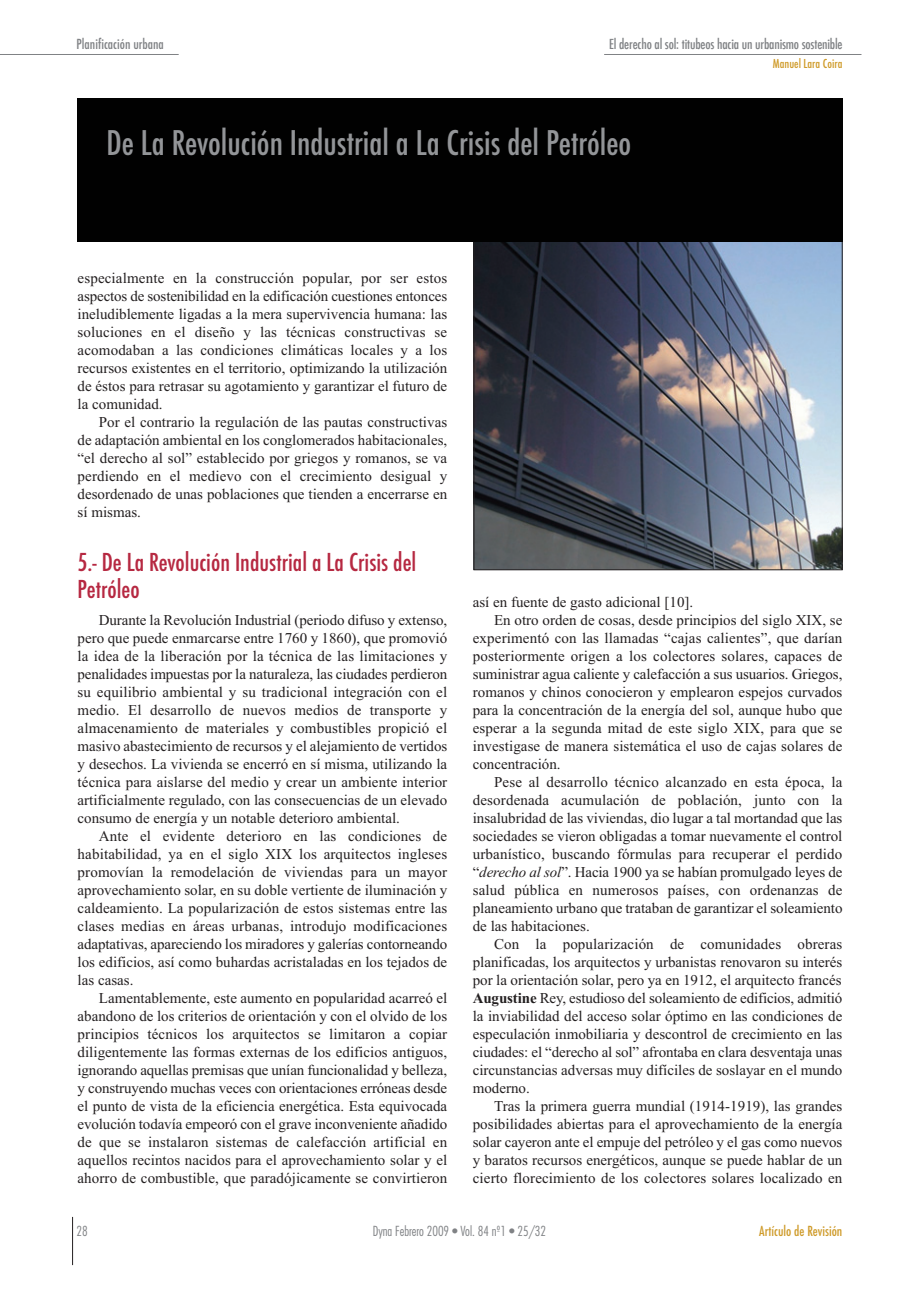
<style>
.page{position:relative;width:919px;height:1289px;background:#fff}
.page>*{position:absolute;margin:0;border:0;box-sizing:border-box;transform-origin:0 0}
.t1{font:33px "Futura Condensed Medium TT";color:#939598}
.t2{font:24px/27px "Futura Condensed Medium TT";color:#b62841}
.t3{font:15px/18px "Times New Roman";color:#231f20;text-align:justify}
.t4{font:500 condensed 13.5px "Futura";letter-spacing:-.015em;color:#808285}
.t5{font:300 condensed 13.5px "Futura";color:#808285}
.t6{font:13.5px "Futura Condensed Medium TT";color:#808285}
.t7{font:13.5px "Futura Condensed Medium TT";color:#cf9b2a}
.t8{font:12px "Futura Condensed Medium TT";color:#cf9b2a}
.s1{font-style:italic}
.s2{font-weight:700}
</style>
<div class="page">
<hr style="left:0;top:54px;width:179px;height:1px;background:#808285">
<hr style="left:72px;top:1216px;width:1px;height:48px;background:#231f20">
<hr style="left:604px;top:54px;width:257px;height:1px;background:#808285">
<img style="left:475px;top:242px;width:365px;height:326px">
<div style="left:77px;top:98px;width:765px;height:144px;background:#010101"></div>
<p class="t6" style="left:77px;top:38px;width:89px">Planificación urbana</p>
<p class="t4" style="left:609px;top:36px;width:235px">El derecho al sol: titubeos hacia un urbanismo sostenible</p>
<p class="t8" style="left:772px;top:58px;width:71px">Manuel Lara Coira</p>
<h1 class="t1" style="left:107px;top:128px;width:526px">De La Revolución Industrial a La Crisis del Petróleo</h1>
<p class="t3" style="left:78px;top:270px;width:371px">especialmente en la construcción popular, por ser estos aspectos de sostenibilidad en la edificación cuestiones entonces ineludiblemente ligadas a la mera supervivencia humana: las soluciones en el diseño y las técnicas constructivas se acomodaban a las condiciones climáticas locales y a los recursos existentes en el territorio, optimizando la utilización de éstos para retrasar su agotamiento y garantizar el futuro de la comunidad.</p>
<p class="t3" style="left:78px;top:414px;width:371px;text-indent:21px">Por el contrario la regulación de las pautas constructivas de adaptación ambiental en los conglomerados habitacionales, “el derecho al sol” establecido por griegos y romanos, se va perdiendo en el medievo con el crecimiento desigual y desordenado de unas poblaciones que tienden a encerrarse en sí mismas.</p>
<h2 class="t2" style="left:78px;top:549px;width:340px">5.- De La Revolución Industrial a La Crisis del<br>Petróleo</h2>
<p class="t3" style="left:78px;top:612px;width:371px;text-indent:21px">Durante la Revolución Industrial (periodo difuso y extenso, pero que puede enmarcarse entre 1760 y 1860), que promovió la idea de la liberación por la técnica de las limitaciones y penalidades impuestas por la naturaleza, las ciudades perdieron su equilibrio ambiental y su tradicional integración con el medio. El desarrollo de nuevos medios de transporte y almacenamiento de materiales y combustibles propició el masivo abastecimiento de recursos y el alejamiento de vertidos y desechos. La vivienda se encerró en sí misma, utilizando la técnica para aislarse del medio y crear un ambiente interior artificialmente regulado, con las consecuencias de un elevado consumo de energía y un notable deterioro ambiental.</p>
<p class="t3" style="left:78px;top:828px;width:371px;text-indent:21px">Ante el evidente deterioro en las condiciones de habitabilidad, ya en el siglo XIX los arquitectos ingleses promovían la remodelación de viviendas para un mayor aprovechamiento solar, en su doble vertiente de iluminación y caldeamiento. La popularización de estos sistemas entre las clases medias en áreas urbanas, introdujo modificaciones adaptativas, apareciendo los miradores y galerías contorneando los edificios, así como buhardas acristaladas en los tejados de las casas.</p>
<p class="t3" style="left:78px;top:990px;width:371px;text-indent:21px">Lamentablemente, este aumento en popularidad acarreó el abandono de los criterios de orientación y con el olvido de los principios técnicos los arquitectos se limitaron a copiar diligentemente las formas externas de los edificios antiguos, ignorando aquellas premisas que unían funcionalidad y belleza, y construyendo muchas veces con orientaciones erróneas desde el punto de vista de la eficiencia energética. Esta equivocada evolución todavía empeoró con el grave inconveniente añadido de que se instalaron sistemas de calefacción artificial en aquellos recintos nacidos para el aprovechamiento solar y el ahorro de combustible, que paradójicamente se convirtieron</p>
<p class="t3" style="left:472px;top:594px;width:222px">así en fuente de gasto adicional [10].</p>
<p class="t3" style="left:494px;top:612px;width:350px">En otro orden de cosas, desde principios del siglo XIX, se</p>
<p class="t3" style="left:472px;top:630px;width:371px">experimentó con las llamadas “cajas calientes”, que darían</p>
<p class="t3" style="left:472px;top:648px;width:371px">posteriormente origen a los colectores solares, capaces de</p>
<p class="t3" style="left:472px;top:666px;width:371px">suministrar agua caliente y calefacción a sus usuarios. Griegos,</p>
<p class="t3" style="left:472px;top:684px;width:371px">romanos y chinos conocieron y emplearon espejos curvados</p>
<p class="t3" style="left:472px;top:702px;width:371px">para la concentración de la energía del sol, aunque hubo que</p>
<p class="t3" style="left:472px;top:720px;width:371px">esperar a la segunda mitad de este siglo XIX, para que se</p>
<p class="t3" style="left:472px;top:738px;width:371px">investigase de manera sistemática el uso de cajas solares de</p>
<p class="t3" style="left:472px;top:756px;width:89px">concentración.</p>
<p class="t3" style="left:494px;top:774px;width:350px">Pese al desarrollo técnico alcanzado en esta época, la</p>
<p class="t3" style="left:472px;top:792px;width:371px">desordenada acumulación de población, junto con la</p>
<p class="t3" style="left:472px;top:810px;width:371px">insalubridad de las viviendas, dio lugar a tal mortandad que las</p>
<p class="t3" style="left:472px;top:828px;width:371px">sociedades se vieron obligadas a tomar nuevamente el control</p>
<p class="t3" style="left:472px;top:846px;width:371px">urbanístico, buscando fórmulas para recuperar el perdido</p>
<p class="t3" style="left:472px;top:864px;width:371px">“<span class="s1">derecho al sol</span>”. Hacia 1900 ya se habían promulgado leyes de</p>
<p class="t3" style="left:472px;top:882px;width:371px">salud pública en numerosos países, con ordenanzas de</p>
<p class="t3" style="left:472px;top:900px;width:371px">planeamiento urbano que trataban de garantizar el soleamiento</p>
<p class="t3" style="left:472px;top:918px;width:119px">de las habitaciones.</p>
<p class="t3" style="left:494px;top:936px;width:350px">Con la popularización de comunidades obreras</p>
<p class="t3" style="left:472px;top:954px;width:371px">planificadas, los arquitectos y urbanistas renovaron su interés</p>
<p class="t3" style="left:472px;top:972px;width:370px">por la orientación solar, pero ya en 1912, el arquitecto francés</p>
<p class="t3" style="left:472px;top:990px;width:371px"><span class="s2">Augustine</span> Rey, estudioso del soleamiento de edificios, admitió</p>
<p class="t3" style="left:472px;top:1008px;width:371px">la inviabilidad del acceso solar óptimo en las condiciones de</p>
<p class="t3" style="left:472px;top:1026px;width:371px">especulación inmobiliaria y descontrol de crecimiento en las</p>
<p class="t3" style="left:472px;top:1044px;width:371px">ciudades: el “derecho al sol” afrontaba en clara desventaja unas</p>
<p class="t3" style="left:472px;top:1062px;width:371px">circunstancias adversas muy difíciles de soslayar en el mundo</p>
<p class="t3" style="left:472px;top:1080px;width:59px">moderno.</p>
<p class="t3" style="left:494px;top:1098px;width:350px">Tras la primera guerra mundial (1914-1919), las grandes</p>
<p class="t3" style="left:472px;top:1116px;width:371px">posibilidades abiertas para el aprovechamiento de la energía</p>
<p class="t3" style="left:472px;top:1134px;width:371px">solar cayeron ante el empuje del petróleo y el gas como nuevos</p>
<p class="t3" style="left:472px;top:1152px;width:371px">y baratos recursos energéticos, aunque se puede hablar de un</p>
<p class="t3" style="left:472px;top:1170px;width:371px">cierto florecimiento de los colectores solares localizado en</p>
<p class="t5" style="left:77px;top:1225px;width:13px">28</p>
<p class="t5" style="left:373px;top:1225px;width:175px">Dyna Febrero 2009 • Vol. 84 nº1 • 25/32</p>
<p class="t7" style="left:759px;top:1225px;width:85px">Artículo de Revisión</p>
</div>
